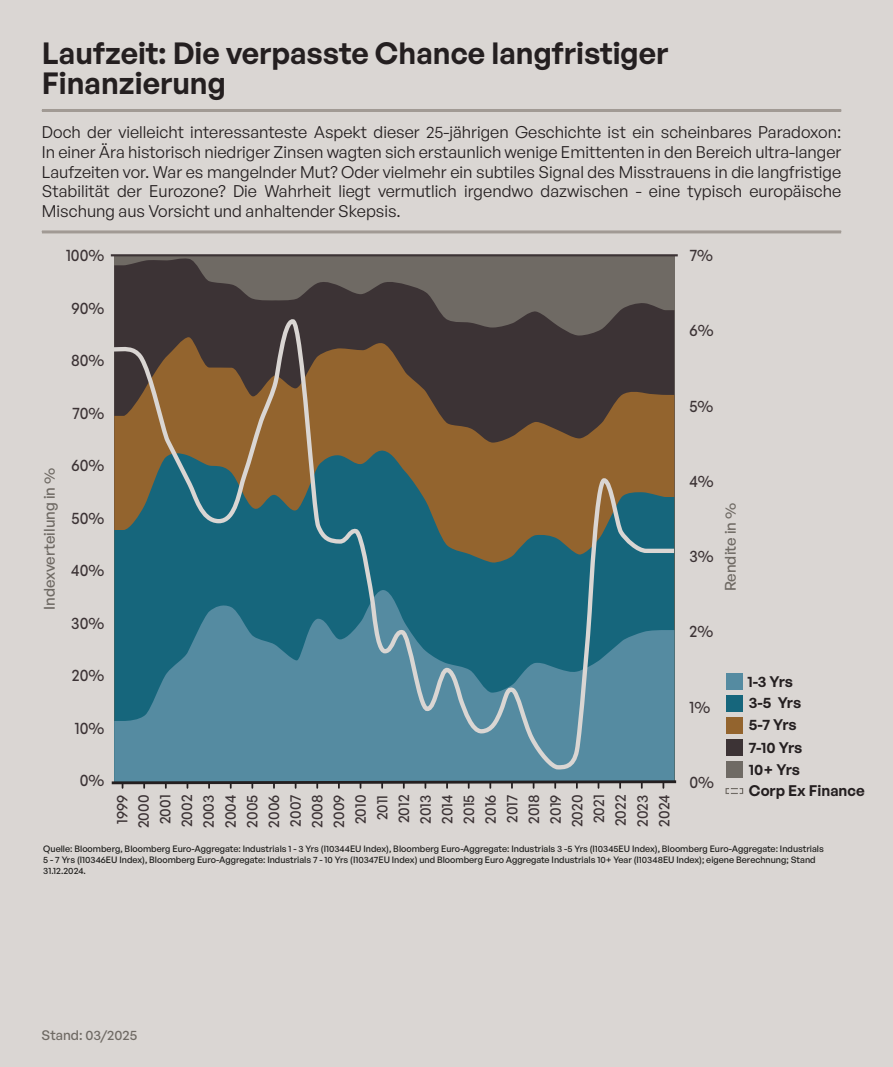
<style>
.page{position:relative;width:893px;height:1067px;background:#fff}
.page>*{position:absolute;margin:0;border:0;box-sizing:border-box;transform-origin:0 0}
.t1{font:600 30px/30px "General Sans";color:#241f20}
.t2{font:16.5px/19.8px "General Sans";color:#241f20;text-align:justify}
.t3{font:500 16.5px "General Sans";color:#3c3335;scale:.89 1}
.t4{font:500 15.3px/21.8px "General Sans";color:#3c3335;text-align:justify;scale:.94 1}
.t5{font:600 15px/21.9px "General Sans";color:#241f20}
.t6{font:500 15px "General Sans";color:#6f6a64}
.t7{font:500 15px "General Sans";color:#3c3335;scale:.94 1}
.t8{font:500 13.5px "General Sans";color:#6f6a64}
.t9{font:500 9px/10.8px "General Sans";color:#1d1d1b}
</style>
<div class="page">
<div style="left:0;top:0;width:893px;height:1066px;background:#dad6d3"></div>
<hr style="left:42px;top:109px;width:799px;height:3px;background:#a19a94">
<hr style="left:42px;top:230px;width:799px;height:3px;background:#a19a94">
<svg style="left:114px;top:257px;width:560px;height:61px;background:#5c5652"></svg>
<div style="left:114px;top:771px;width:560px;height:7px;background:#558ba1"></div>
<svg style="left:114px;top:318px;width:561px;height:453px;background:#4f6a69"></svg>
<svg style="left:111px;top:778px;width:566px;height:9px"></svg>
<hr style="left:111px;top:254px;width:567px;height:2px;background:#3c3335">
<div style="left:726px;top:761px;width:17px;height:17px;background:#6f6a64"></div>
<div style="left:726px;top:739px;width:17px;height:17px;background:#3c3335"></div>
<div style="left:726px;top:717px;width:17px;height:17px;background:#93642e"></div>
<div style="left:726px;top:695px;width:17px;height:17px;background:#16667c"></div>
<div style="left:726px;top:672px;width:17px;height:17px;background:#558ba1"></div>
<svg style="left:725px;top:788px;width:18px;height:6px"></svg>
<h1 class="t1" style="left:42px;top:37px;width:628px">Laufzeit: Die verpasste Chance langfristiger<br>Finanzierung</h1>
<p class="t2" style="left:42px;top:121px;width:801px">Doch der vielleicht interessanteste Aspekt dieser 25-jährigen Geschichte ist ein scheinbares Paradoxon:<br>In einer Ära historisch niedriger Zinsen wagten sich erstaunlich wenige Emittenten in den Bereich ultra-langer Laufzeiten vor. War es mangelnder Mut? Oder vielmehr ein subtiles Signal des Misstrauens in die langfristige Stabilität der Eurozone? Die Wahrheit liegt vermutlich irgendwo dazwischen - eine typisch europäische Mischung aus Vorsicht und anhaltender Skepsis.</p>
<p class="t3" style="left:66px;top:244px;width:44px">100%</p>
<p class="t3" style="left:72px;top:297px;width:38px">90%</p>
<p class="t3" style="left:71px;top:349px;width:39px">80%</p>
<p class="t3" style="left:72px;top:402px;width:37px">70%</p>
<p class="t6" style="left:40px;top:610px;width:144px;rotate:-90deg">Indexverteilung in %</p>
<p class="t3" style="left:72px;top:454px;width:38px">60%</p>
<p class="t3" style="left:72px;top:507px;width:38px">50%</p>
<p class="t3" style="left:71px;top:560px;width:39px">40%</p>
<p class="t3" style="left:71px;top:612px;width:39px">30%</p>
<p class="t3" style="left:72px;top:665px;width:38px">20%</p>
<p class="t3" style="left:75px;top:717px;width:35px">10%</p>
<p class="t3" style="left:80px;top:770px;width:29px">0%</p>
<p class="t4" style="left:111px;top:828px;width:37px;rotate:-90deg">1999<br>2000<br>2001<br>2002<br>2003<br>2004<br>2005<br>2006<br>2007<br>2008<br>2009<br>2010</p>
<p class="t4" style="left:392px;top:827px;width:36px;rotate:-90deg">2012<br>2013<br>2014<br>2015<br>2016<br>2017<br>2018<br>2019<br>2020<br>2021</p>
<p class="t4" style="left:631px;top:826px;width:36px;rotate:-90deg">2023<br>2024</p>
<p class="t7" style="left:372px;top:820px;width:28px;rotate:-90deg">2011</p>
<p class="t4" style="left:609px;top:826px;width:35px;rotate:-90deg">2022</p>
<p class="t3" style="left:690px;top:245px;width:28px">7%</p>
<p class="t3" style="left:689px;top:320px;width:29px">6%</p>
<p class="t3" style="left:689px;top:395px;width:28px">5%</p>
<p class="t3" style="left:689px;top:470px;width:29px">4%</p>
<p class="t3" style="left:689px;top:545px;width:29px">3%</p>
<p class="t6" style="left:721px;top:591px;width:90px;rotate:-90deg">Rendite in %</p>
<p class="t3" style="left:689px;top:621px;width:28px">2%</p>
<p class="t3" style="left:689px;top:696px;width:25px">1%</p>
<p class="t3" style="left:689px;top:771px;width:29px">0%</p>
<p class="t5" style="left:748px;top:670px;width:119px">1-3 Yrs<br>3-5 Yrs<br>5-7 Yrs<br>7-10 Yrs<br>10+ Yrs<br>Corp Ex Finance</p>
<p class="t9" style="left:43px;top:843px;width:782px">Quelle: Bloomberg, Bloomberg Euro-Aggregate: Industrials 1 - 3 Yrs (I10344EU Index), Bloomberg Euro-Aggregate: Industrials 3 -5 Yrs (I10345EU Index), Bloomberg Euro-Aggregate: Industrials<br>5 - 7 Yrs (I10346EU Index), Bloomberg Euro-Aggregate: Industrials 7 - 10 Yrs (I10347EU Index) und Bloomberg Euro Aggregate Industrials 10+ Year (I10348EU Index); eigene Berechnung; Stand<br>31.12.2024.</p>
<p class="t8" style="left:42px;top:1026px;width:97px">Stand: 03/2025</p>
</div>
